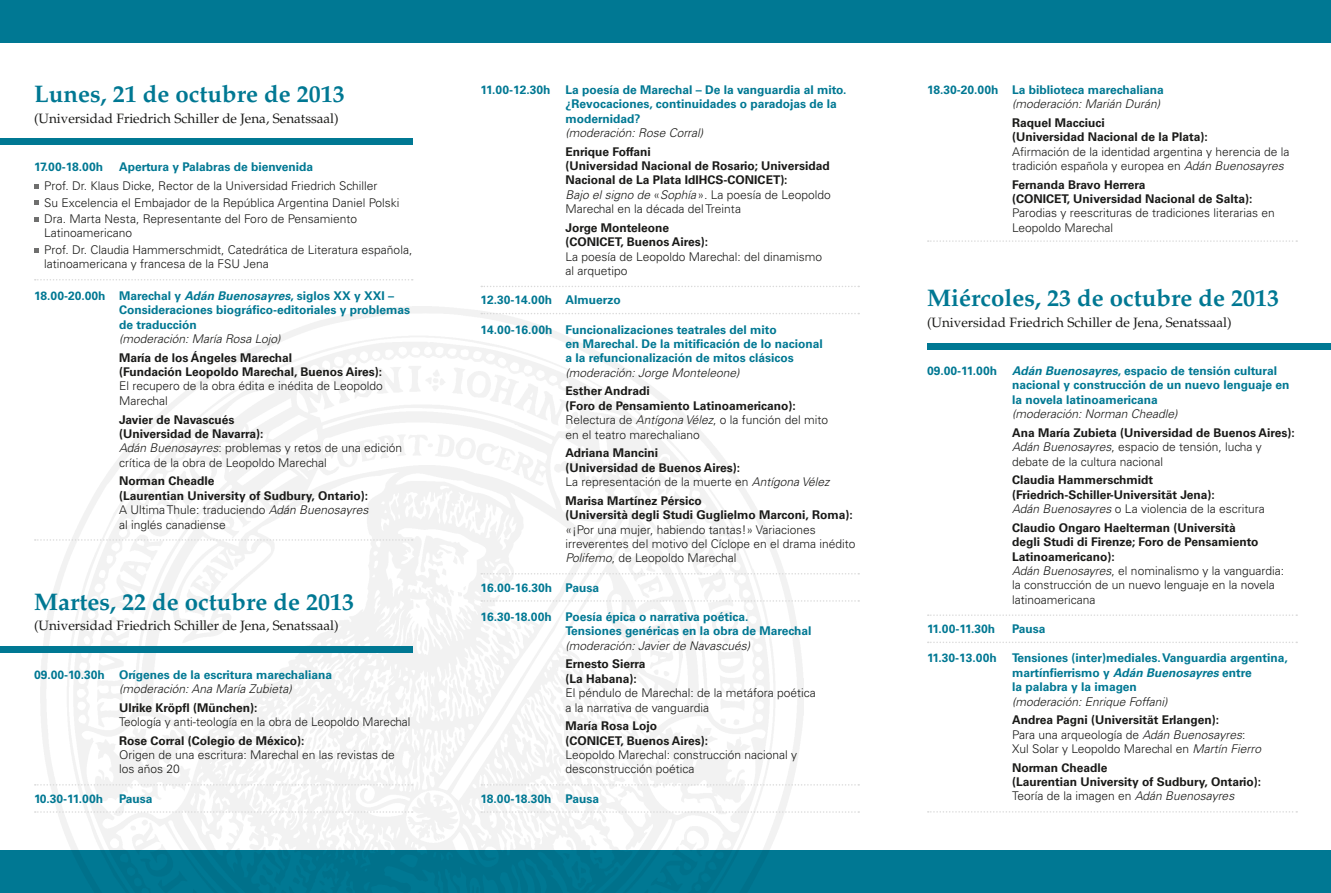
<style>
.page{position:relative;width:1331px;height:893px;background:#fff}
.page>*{position:absolute;margin:0;border:0;box-sizing:border-box;transform-origin:0 0}
.t1{font:700 24px "Palatino LT Std";color:#007893}
.t2{font:13.5px "Palatino LT Std";color:#1a1a18}
.t3{font:300 12px/14.4px "Univers LT Std";color:#1a1a18}
.t4{font:700 12px/14.4px "Univers LT Std";color:#1a1a18}
.t5{font:700 12px/14.4px "Univers LT Std";color:#007893}
.t6{font:italic 300 12px "Univers LT Std";color:#1a1a18}
.s1{font-style:italic}
.s2{font-weight:700}
.s3{font-weight:300}
.s4{font-weight:300;font-style:italic}
</style>
<div class="page">
<div style="left:0;top:850px;width:1331px;height:43px;background:#007893"></div>
<img style="left:40px;top:307px;width:764px;height:543px">
<svg style="left:35px;top:279px;width:378px;height:1px"></svg>
<svg style="left:35px;top:539px;width:378px;height:2px"></svg>
<svg style="left:35px;top:784px;width:378px;height:2px"></svg>
<svg style="left:35px;top:811px;width:378px;height:2px"></svg>
<svg style="left:34px;top:184px;width:4px;height:4px"></svg>
<svg style="left:34px;top:201px;width:4px;height:4px"></svg>
<svg style="left:34px;top:217px;width:4px;height:5px"></svg>
<svg style="left:34px;top:248px;width:4px;height:4px"></svg>
<svg style="left:928px;top:240px;width:369px;height:2px"></svg>
<svg style="left:928px;top:614px;width:369px;height:2px"></svg>
<svg style="left:928px;top:642px;width:369px;height:1px"></svg>
<svg style="left:928px;top:811px;width:369px;height:2px"></svg>
<div style="left:0;top:0;width:1331px;height:43px;background:#007893"></div>
<div style="left:0;top:138px;width:412px;height:7px;background:#007893"></div>
<div style="left:0;top:646px;width:412px;height:7px;background:#007893"></div>
<div style="left:927px;top:343px;width:404px;height:7px;background:#007893"></div>
<svg style="left:481px;top:286px;width:378px;height:1px"></svg>
<svg style="left:481px;top:313px;width:378px;height:1px"></svg>
<svg style="left:481px;top:573px;width:378px;height:1px"></svg>
<svg style="left:481px;top:600px;width:378px;height:2px"></svg>
<svg style="left:481px;top:784px;width:378px;height:2px"></svg>
<svg style="left:481px;top:811px;width:378px;height:2px"></svg>
<h1 class="t1" style="left:34px;top:80px;width:312px">Lunes, 21 de octubre de 2013</h1>
<p class="t2" style="left:34px;top:110px;width:306px">(Universidad Friedrich Schiller de Jena, Senatssaal)</p>
<p class="t5" style="left:34px;top:160px;width:71px">17.00-18.00h</p>
<p class="t5" style="left:119px;top:160px;width:196px">Apertura y Palabras de bienvenida</p>
<p class="t3" style="left:44px;top:177px;width:357px;line-height:16.5px">Prof. Dr. Klaus Dicke, Rector de la Universidad Friedrich Schiller<br>Su Excelencia el Embajador de la República Argentina Daniel Polski<br>Dra. Marta Nesta, Representante del Foro de Pensamiento</p>
<p class="t3" style="left:44px;top:225px;width:370px;line-height:16.5px">Latinoamericano<br>Prof. Dr. Claudia Hammerschmidt, Catedrática de Literatura española,</p>
<p class="t3" style="left:44px;top:257px;width:226px">latinoamericana y francesa de la FSU Jena</p>
<p class="t5" style="left:119px;top:288px;width:293px;text-indent:-85px">18.00-20.00h Marechal y <span class="s1">Adán Buenosayres</span>, siglos XX y XXI –<br>Consideraciones biográfico-editoriales y problemas de traducción</p>
<p class="t6" style="left:119px;top:331px;width:163px">(moderación: María Rosa Lojo)</p>
<p class="t4" style="left:119px;top:350px;width:264px">María de los Ángeles Marechal<br>(Fundación Leopoldo Marechal, Buenos Aires):</p>
<p class="t3" style="left:119px;top:379px;width:265px">El recupero de la obra édita e inédita de Leopoldo<br>Marechal</p>
<p class="t3" style="left:119px;top:412px;width:284px"><span class="s2">Javier de Navascués<br>(Universidad de Navarra):<br></span><span class="s1">Adán Buenosayres</span>: problemas y retos de una edición crítica de la obra de Leopoldo Marechal</p>
<p class="t4" style="left:119px;top:474px;width:251px">Norman Cheadle<br>(Laurentian University of Sudbury, Ontario):<br><span class="s3">A Ultima Thule: traduciendo</span> <span class="s4">Adán Buenosayres </span><span class="s3">al inglés canadiense</span></p>
<h1 class="t1" style="left:34px;top:587px;width:321px">Martes, 22 de octubre de 2013</h1>
<p class="t2" style="left:34px;top:618px;width:306px">(Universidad Friedrich Schiller de Jena, Senatssaal)</p>
<p class="t5" style="left:34px;top:667px;width:300px">09.00-10.30h Orígenes de la escritura marechaliana</p>
<p class="t6" style="left:119px;top:681px;width:174px">(moderación: Ana María Zubieta)</p>
<p class="t4" style="left:119px;top:700px;width:140px">Ulrike Kröpfl (München):</p>
<p class="t3" style="left:119px;top:715px;width:293px">Teología y anti-teología en la obra de Leopoldo Marechal</p>
<p class="t4" style="left:119px;top:733px;width:187px">Rose Corral (Colegio de México):</p>
<p class="t3" style="left:119px;top:748px;width:277px">Origen de una escritura: Marechal en las revistas de los años 20</p>
<p class="t5" style="left:34px;top:791px;width:71px">10.30-11.00h</p>
<p class="t5" style="left:119px;top:791px;width:35px">Pausa</p>
<p class="t5" style="left:480px;top:82px;width:71px">11.00-12.30h</p>
<p class="t5" style="left:566px;top:82px;width:282px">La poesía de Marechal – De la vanguardia al mito. ¿Revocaciones, continuidades o paradojas de la modernidad?</p>
<p class="t6" style="left:566px;top:125px;width:139px">(moderación: Rose Corral)</p>
<p class="t4" style="left:566px;top:144px;width:267px">Enrique Foffani<br>(Universidad Nacional de Rosario; Universidad Nacional de La Plata IdIHCS-CONICET):<br><span class="s4">Bajo el signo de</span> <span class="s3">«</span><span class="s4">Sophía</span><span class="s3">»</span><span class="s4">.</span> <span class="s3">La poesía de Leopoldo Marechal en la década del Treinta</span></p>
<p class="t4" style="left:566px;top:220px;width:144px">Jorge Monteleone (CONICET, Buenos Aires):</p>
<p class="t3" style="left:566px;top:249px;width:258px">La poesía de Leopoldo Marechal: del dinamismo al arquetipo</p>
<p class="t5" style="left:480px;top:293px;width:142px">12.30-14.00h Almuerzo</p>
<p class="t5" style="left:566px;top:322px;width:259px;text-indent:-85px">14.00-16.00h Funcionalizaciones teatrales del mito<br>en Marechal. De la mitificación de lo nacional a la refuncionalización de mitos clásicos</p>
<p class="t6" style="left:566px;top:365px;width:175px">(moderación: Jorge Monteleone)</p>
<p class="t3" style="left:566px;top:384px;width:264px"><span class="s2">Esther Andradi<br>(Foro de Pensamiento Latinoamericano):<br></span>Relectura de <span class="s1">Antígona Vélez</span>, o la función del mito en el teatro marechaliano</p>
<p class="t4" style="left:566px;top:446px;width:265px">Adriana Mancini<br>(Universidad de Buenos Aires):<br><span class="s3">La representación de la muerte en</span> <span class="s4">Antígona Vélez</span></p>
<p class="t4" style="left:566px;top:493px;width:289px">Marisa Martínez Pérsico<br>(Università degli Studi Guglielmo Marconi, Roma):</p>
<p class="t3" style="left:566px;top:522px;width:291px">«¡Por una mujer, habiendo tantas!» Variaciones irreverentes del motivo del Cíclope en el drama inédito<br><span class="s1">Polifemo</span>, de Leopoldo Marechal</p>
<p class="t5" style="left:480px;top:580px;width:120px">16.00-16.30h Pausa</p>
<p class="t5" style="left:566px;top:610px;width:248px;text-indent:-85px">16.30-18.00h Poesía épica o narrativa poética.<br>Tensiones genéricas en la obra de Marechal</p>
<p class="t6" style="left:566px;top:638px;width:186px">(moderación: Javier de Navascués)</p>
<p class="t4" style="left:566px;top:657px;width:81px">Ernesto Sierra (La Habana):</p>
<p class="t3" style="left:566px;top:686px;width:252px">El péndulo de Marechal: de la metáfora poética a la narrativa de vanguardia</p>
<p class="t4" style="left:566px;top:719px;width:144px">María Rosa Lojo (CONICET, Buenos Aires):</p>
<p class="t3" style="left:566px;top:748px;width:233px">Leopoldo Marechal: construcción nacional y desconstrucción poética</p>
<p class="t5" style="left:480px;top:791px;width:120px">18.00-18.30h Pausa</p>
<p class="t5" style="left:927px;top:82px;width:238px">18.30-20.00h La biblioteca marechaliana</p>
<p class="t6" style="left:1012px;top:97px;width:150px">(moderación: Marián Durán)</p>
<p class="t4" style="left:1012px;top:115px;width:197px">Raquel Macciuci<br>(Universidad Nacional de la Plata):</p>
<p class="t3" style="left:1012px;top:144px;width:279px">Afirmación de la identidad argentina y herencia de la tradición española y europea en <span class="s1">Adán Buenosayres</span></p>
<p class="t4" style="left:1012px;top:177px;width:242px">Fernanda Bravo Herrera<br>(CONICET, Universidad Nacional de Salta):</p>
<p class="t3" style="left:1012px;top:206px;width:264px">Parodias y reescrituras de tradiciones literarias en<br>Leopoldo Marechal</p>
<h1 class="t1" style="left:927px;top:284px;width:353px">Miércoles, 23 de octubre de 2013</h1>
<p class="t2" style="left:927px;top:314px;width:306px">(Universidad Friedrich Schiller de Jena, Senatssaal)</p>
<p class="t5" style="left:1012px;top:364px;width:279px;text-indent:-85px">09.00-11.00h <span class="s1">Adán Buenosayres</span>, espacio de tensión cultural nacional y construcción de un nuevo lenguaje en la novela latinoamericana</p>
<p class="t6" style="left:1012px;top:407px;width:167px">(moderación: Norman Cheadle)</p>
<p class="t3" style="left:1012px;top:425px;width:284px"><span class="s2">Ana María Zubieta (Universidad de Buenos Aires):<br></span><span class="s1">Adán Buenosayres</span>, espacio de tensión, lucha y debate de la cultura nacional</p>
<p class="t4" style="left:1012px;top:473px;width:254px">Claudia Hammerschmidt (Friedrich-Schiller-Universität Jena):<br><span class="s4">Adán Buenosayres</span> <span class="s3">o La violencia de la escritura</span></p>
<p class="t4" style="left:1012px;top:520px;width:274px">Claudio Ongaro Haelterman (Università<br>degli Studi di Firenze; Foro de Pensamiento Latinoamericano):<br><span class="s4">Adán Buenosayres</span><span class="s3">, el nominalismo y la vanguardia: la construcción de un nuevo lenguaje en la novela latinoamericana</span></p>
<p class="t5" style="left:927px;top:622px;width:70px">11.00-11.30h</p>
<p class="t5" style="left:1012px;top:622px;width:35px">Pausa</p>
<p class="t5" style="left:927px;top:651px;width:71px">11.30-13.00h</p>
<p class="t5" style="left:1012px;top:651px;width:277px">Tensiones (inter)mediales. Vanguardia argentina, martínfierrismo y <span class="s1">Adán Buenosayres</span> entre<br>la palabra y la imagen</p>
<p class="t6" style="left:1012px;top:694px;width:157px">(moderación: Enrique Foffani)</p>
<p class="t3" style="left:1012px;top:713px;width:251px"><span class="s2">Andrea Pagni (Universität Erlangen):<br></span>Para una arqueología de <span class="s1">Adán Buenosayres</span>:<br>Xul Solar y Leopoldo Marechal en <span class="s1">Martín Fierro</span></p>
<p class="t4" style="left:1012px;top:760px;width:251px">Norman Cheadle<br>(Laurentian University of Sudbury, Ontario):<br><span class="s3">Teoría de la imagen en</span> <span class="s4">Adán Buenosayres</span></p>
</div>
